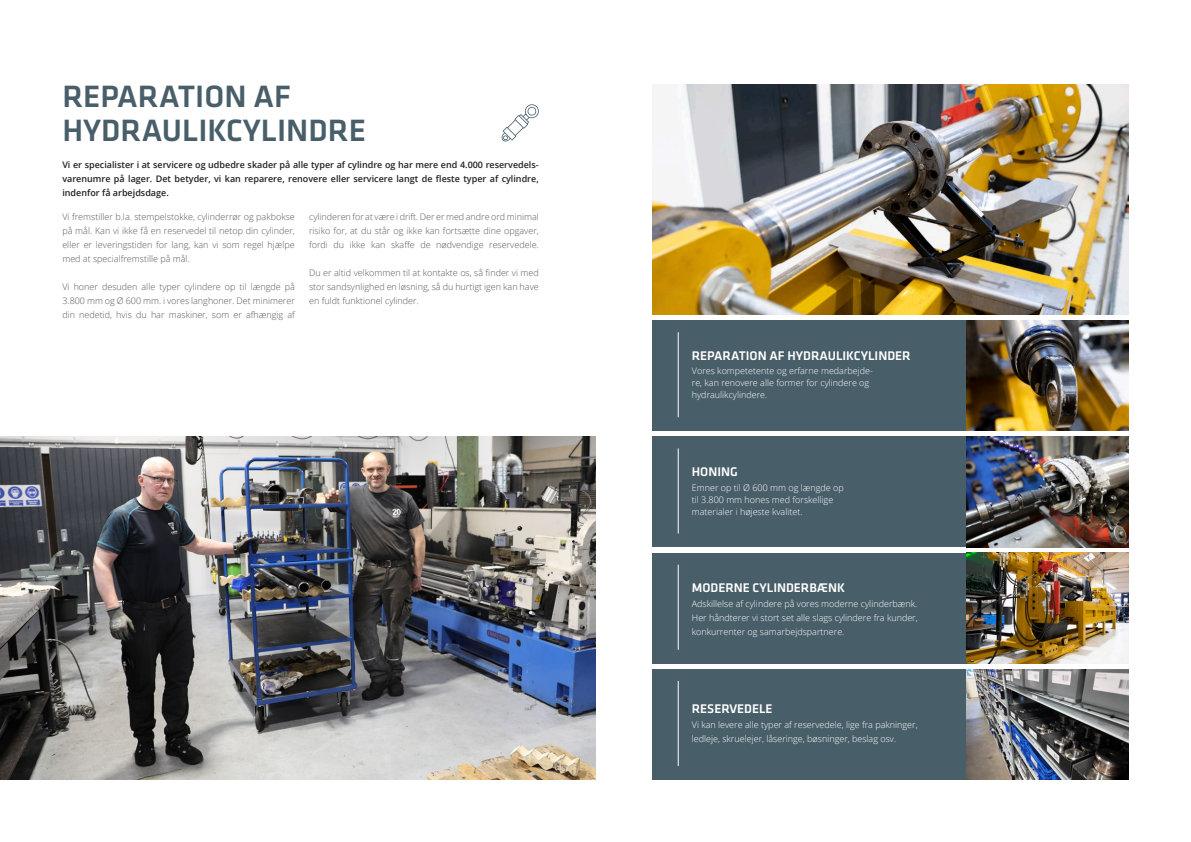
<style>
.page{position:relative;width:1191px;height:842px;background:#fff}
.page>*{position:absolute;margin:0;border:0;box-sizing:border-box;transform-origin:0 0}
.t1{font:500 32px/34px "Klavika";color:#485e69}
.t2{font:500 13px "Klavika";color:#fff}
.t3{font:300 9px/14px "Open Sans";color:#57585a;text-align:justify}
.t4{font:300 9px/12px "Open Sans";color:#fff}
.t5{font:600 9px/14px "Open Sans";color:#231f20;text-align:justify}
</style>
<div class="page">
<img style="left:0;top:437px;width:595px;height:343px">
<img style="left:652px;top:85px;width:476px;height:230px">
<div style="left:652px;top:437px;width:476px;height:110px;background:#485e69"></div>
<div style="left:652px;top:320px;width:476px;height:111px;background:#485e69"></div>
<div style="left:652px;top:553px;width:476px;height:110px;background:#485e69"></div>
<div style="left:652px;top:669px;width:476px;height:111px;background:#485e69"></div>
<hr style="left:677px;top:448px;width:1px;height:85px;background:#fff">
<hr style="left:677px;top:332px;width:1px;height:85px;background:#fff">
<hr style="left:677px;top:565px;width:1px;height:85px;background:#fff">
<hr style="left:677px;top:681px;width:1px;height:85px;background:#fff">
<img style="left:966px;top:437px;width:162px;height:110px">
<img style="left:966px;top:320px;width:162px;height:111px">
<img style="left:966px;top:553px;width:162px;height:110px">
<img style="left:966px;top:669px;width:162px;height:111px">
<svg style="left:501px;top:104px;width:38px;height:37px"></svg>
<h1 class="t1" style="left:62px;top:80px;width:305px">REPARATION AF<br>HYDRAULIKCYLINDRE</h1>
<p class="t5" style="left:62px;top:158px;width:478px">Vi er specialister i at servicere og udbedre skader på alle typer af cylindre og har mere end 4.000 reservedels&shy;varenumre på lager. Det betyder, vi kan reparere, renovere eller servicere langt de fleste typer af cylindre, indenfor få arbejdsdage.</p>
<p class="t3" style="left:62px;top:211px;width:234px">Vi fremstiller b.la. stempelstokke, cylinderrør og pakbokse på mål. Kan vi ikke få en reservedel til netop din cylinder, eller er leveringstiden for lang, kan vi som regel hjælpe med at specialfremstille på mål.</p>
<p class="t3" style="left:62px;top:281px;width:234px">Vi honer desuden alle typer cylindere op til længde på 3.800 mm og Ø 600 mm. i vores langhoner. Det minimerer din nedetid, hvis du har maskiner, som er afhængig af</p>
<p class="t3" style="left:309px;top:211px;width:231px">cylinderen for at være i drift. Der er med andre ord minimal risiko for, at du står og ikke kan fortsætte dine opgaver, fordi du ikke kan skaffe de nødvendige reservedele.</p>
<p class="t3" style="left:309px;top:266px;width:231px">Du er altid velkommen til at kontakte os, så finder vi med stor sandsynlighed en løsning, så du hurtigt igen kan have en fuldt funktionel cylinder.</p>
<h2 class="t2" style="left:692px;top:348px;width:220px">REPARATION AF HYDRAULIKCYLINDER</h2>
<p class="t4" style="left:692px;top:366px;width:183px">Vores kompetetente og erfarne medarbejde&shy;re, kan renovere alle former for cylindere og hydraulikcylindere.</p>
<h2 class="t2" style="left:692px;top:464px;width:47px">HONING</h2>
<p class="t4" style="left:692px;top:482px;width:153px">Emner op til Ø 600 mm og længde op til 3.800 mm hones med forskellige materialer i højeste kvalitet.</p>
<h2 class="t2" style="left:692px;top:581px;width:155px">MODERNE CYLINDERBÆNK</h2>
<p class="t4" style="left:692px;top:598px;width:227px;line-height:14px;text-align:justify">Adskillelse af cylindere på vores moderne cylinderbænk.<br>Her håndterer vi stort set alle slags cylindere fra kunder, konkurrenter og samarbejdspartnere.</p>
<h2 class="t2" style="left:692px;top:702px;width:82px">RESERVEDELE</h2>
<p class="t4" style="left:692px;top:718px;width:227px;line-height:14px">Vi kan levere alle typer af reservedele, lige fra pakninger, ledleje, skruelejer, låseringe, bøsninger, beslag osv.</p>
</div>
